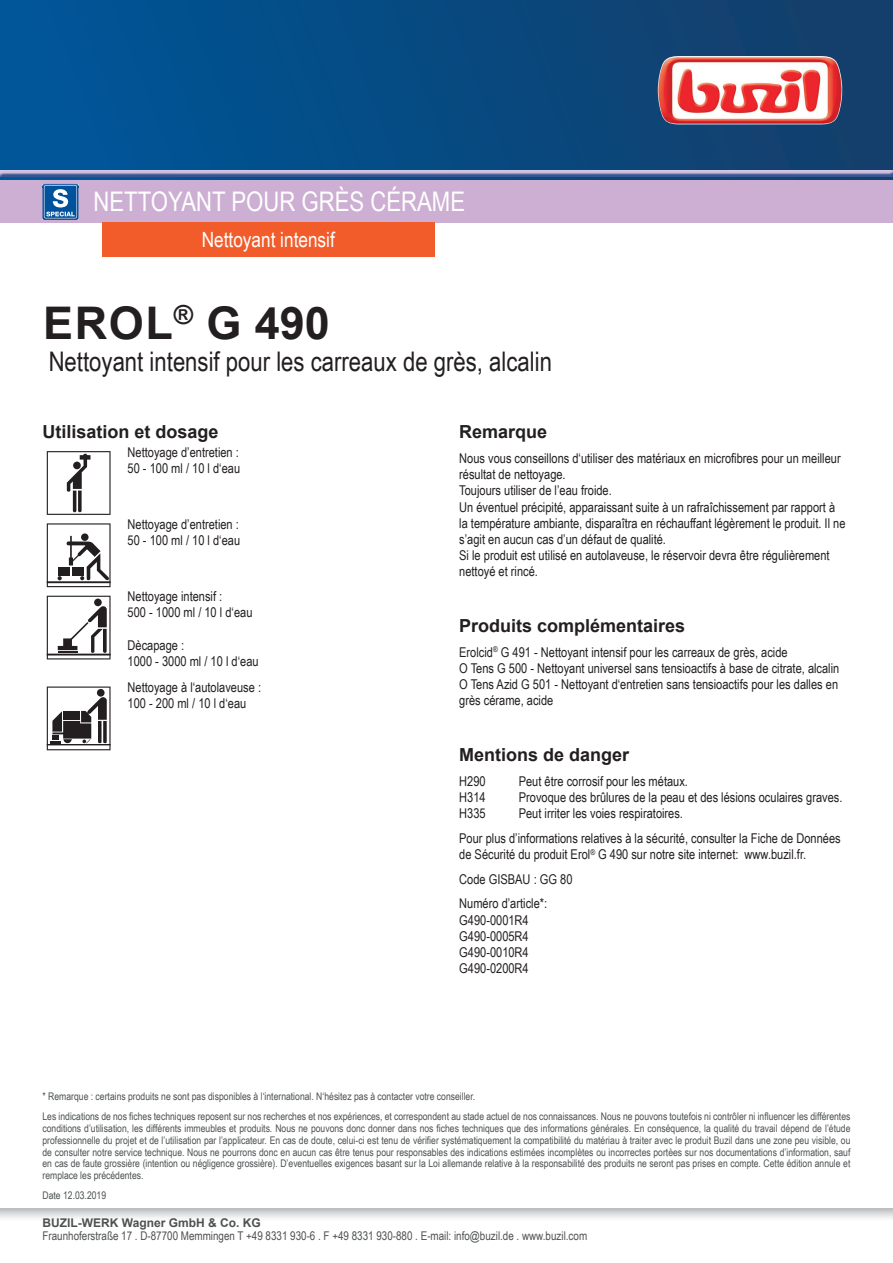
<style>
.page{position:relative;width:893px;height:1263px;background:#fff}
.page>*{position:absolute;margin:0;border:0;box-sizing:border-box;transform-origin:0 0}
.t1{font:700 45px "Arial";letter-spacing:.035em;color:#231f20}
.t2{font:27px "Arial Narrow";color:#231f20}
.t3{font:27px "Arial Narrow";color:#fff}
.t4{font:21px "Arial Narrow";color:#fff}
.t5{font:700 18px "Arial";color:#231f20}
.t6{font:13.5px/16.2px "Arial Narrow";color:#231f20}
.t7{font:12px "Arial Narrow";color:#4e5151}
.t8{font:700 12px "Arial";color:#4e5151}
.t9{font:10.5px/11.7px "Arial Narrow";color:#4d5152}
</style>
<div class="page">
<svg style="left:0;top:1209px;width:893px;height:9px;background:#d9dadc"></svg>
<svg style="left:47px;top:451px;width:64px;height:64px"></svg>
<svg style="left:47px;top:523px;width:64px;height:64px"></svg>
<svg style="left:47px;top:596px;width:64px;height:63px"></svg>
<svg style="left:47px;top:686px;width:64px;height:64px"></svg>
<div style="left:0;top:0;width:893px;height:180px;background:linear-gradient(to right,#00569a,#143e69)"></div>
<img style="left:658px;top:56px;width:184px;height:68px">
<hr style="left:0;top:0;width:1px;height:180px;background:#015599">
<div style="left:0;top:169px;width:893px;height:8px;background:#015599;opacity:.75"></div>
<div style="left:0;top:180px;width:893px;height:43px;background:#ccafd3"></div>
<img style="left:43px;top:184px;width:35px;height:36px">
<svg style="left:44px;top:185px;width:35px;height:33px"></svg>
<div style="left:102px;top:223px;width:333px;height:34px;background:#f15c2a"></div>
<h2 class="t3" style="left:94px;top:182px;width:373px">NETTOYANT POUR GRÈS CÉRAME</h2>
<h3 class="t4" style="left:202px;top:225px;width:135px">Nettoyant intensif</h3>
<h1 class="t1" style="left:43px;top:291px;width:288px">EROL<sup>®</sup> G 490</h1>
<h2 class="t2" style="left:49px;top:342px;width:505px">Nettoyant intensif pour les carreaux de grès, alcalin</h2>
<h3 class="t5" style="left:43px;top:419px;width:178px">Utilisation et dosage</h3>
<p class="t6" style="left:128px;top:443px;width:114px">Nettoyage d’entretien :<br>50 - 100 ml / 10 l d‘eau</p>
<p class="t6" style="left:128px;top:516px;width:114px">Nettoyage d’entretien :<br>50 - 100 ml / 10 l d‘eau</p>
<p class="t6" style="left:128px;top:588px;width:126px">Nettoyage intensif :<br>500 - 1000 ml / 10 l d‘eau</p>
<p class="t6" style="left:128px;top:636px;width:133px">Dècapage :<br>1000 - 3000 ml / 10 l d‘eau</p>
<p class="t6" style="left:128px;top:679px;width:135px">Nettoyage à l‘autolaveuse :<br>100 - 200 ml / 10 l d‘eau</p>
<h3 class="t5" style="left:459px;top:419px;width:90px">Remarque</h3>
<p class="t6" style="left:459px;top:450px;width:388px">Nous vous conseillons d‘utiliser des matériaux en microfibres pour un meilleur résultat de nettoyage.<br>Toujours utiliser de l’eau froide.<br>Un éventuel précipité, apparaissant suite à un rafraîchissement par rapport à la température ambiante, disparaîtra en réchauffant légèrement le produit. Il ne s’agit en aucun cas d’un défaut de qualité.<br>Si le produit est utilisé en autolaveuse, le réservoir devra être régulièrement nettoyé et rincé.</p>
<h3 class="t5" style="left:459px;top:613px;width:228px">Produits complémentaires</h3>
<p class="t6" style="left:459px;top:643px;width:382px">Erolcid<sup>®</sup> G 491 - Nettoyant intensif pour les carreaux de grès, acide<br>O Tens G 500 - Nettoyant universel sans tensioactifs à base de citrate, alcalin O Tens Azid G 501 - Nettoyant d‘entretien sans tensioactifs pour les dalles en grès cérame, acide</p>
<h3 class="t5" style="left:459px;top:742px;width:172px">Mentions de danger</h3>
<p class="t6" style="left:459px;top:772px;width:28px">H290</p>
<p class="t6" style="left:519px;top:772px;width:171px">Peut être corrosif pour les métaux.</p>
<p class="t6" style="left:459px;top:788px;width:28px">H314</p>
<p class="t6" style="left:519px;top:788px;width:325px">Provoque des brûlures de la peau et des lésions oculaires graves.</p>
<p class="t6" style="left:459px;top:805px;width:28px">H335</p>
<p class="t6" style="left:459px;top:800px;width:383px;line-height:24.8px;text-indent:60px">Peut irriter les voies respiratoires.<br>Pour plus d’informations relatives à la sécurité, consulter la Fiche de Données</p>
<p class="t6" style="left:459px;top:841px;width:348px;line-height:24.8px">de Sécurité du produit Erol<sup>®</sup> G 490 sur notre site internet: www.buzil.fr.<br>Code GISBAU : GG 80<br>Numéro d’article*:</p>
<p class="t6" style="left:459px;top:911px;width:71px;text-align:justify">G490-0001R4<br>G490-0005R4<br>G490-0010R4<br>G490-0200R4</p>
<p class="t9" style="left:43px;top:1086px;width:809px;line-height:20.2px">* Remarque : certains produits ne sont pas disponibles à l‘international. N‘hésitez pas à contacter votre conseiller.<br>Les indications de nos fiches techniques reposent sur nos recherches et nos expériences, et correspondent au stade actuel de nos connaissances. Nous ne pouvons toutefois ni contrôler ni influencer les différentes</p>
<p class="t9" style="left:43px;top:1122px;width:809px;text-align:justify">conditions d’utilisation, les différents immeubles et produits. Nous ne pouvons donc donner dans nos fiches techniques que des informations générales. En conséquence, la qualité du travail dépend de l’étude professionnelle du projet et de l’utilisation par l’applicateur. En cas de doute, celui-ci est tenu de vérifier systématiquement la compatibilité du matériau à traiter avec le produit Buzil dans une zone peu visible, ou de consulter notre service technique. Nous ne pourrons donc en aucun cas être tenus pour responsables des indications estimées incomplètes ou incorrectes portèes sur nos documentations d’information, sauf en cas de faute grossière (intention ou négligence grossière). D’eventuelles exigences basant sur la Loi allemande relative à la responsabilité des produits ne seront pas prises en compte. Cette édition annule et remplace les précédentes.</p>
<p class="t9" style="left:43px;top:1189px;width:65px">Date 12.03.2019</p>
<p class="t8" style="left:43px;top:1214px;width:220px">BUZIL-WERK Wagner GmbH &amp; Co. KG</p>
<p class="t7" style="left:43px;top:1227px;width:546px">Fraunhoferstraße 17 . D-87700 Memmingen T +49 8331 930-6 . F +49 8331 930-880 . E-mail: info@buzil.de . www.buzil.com</p>
</div>
